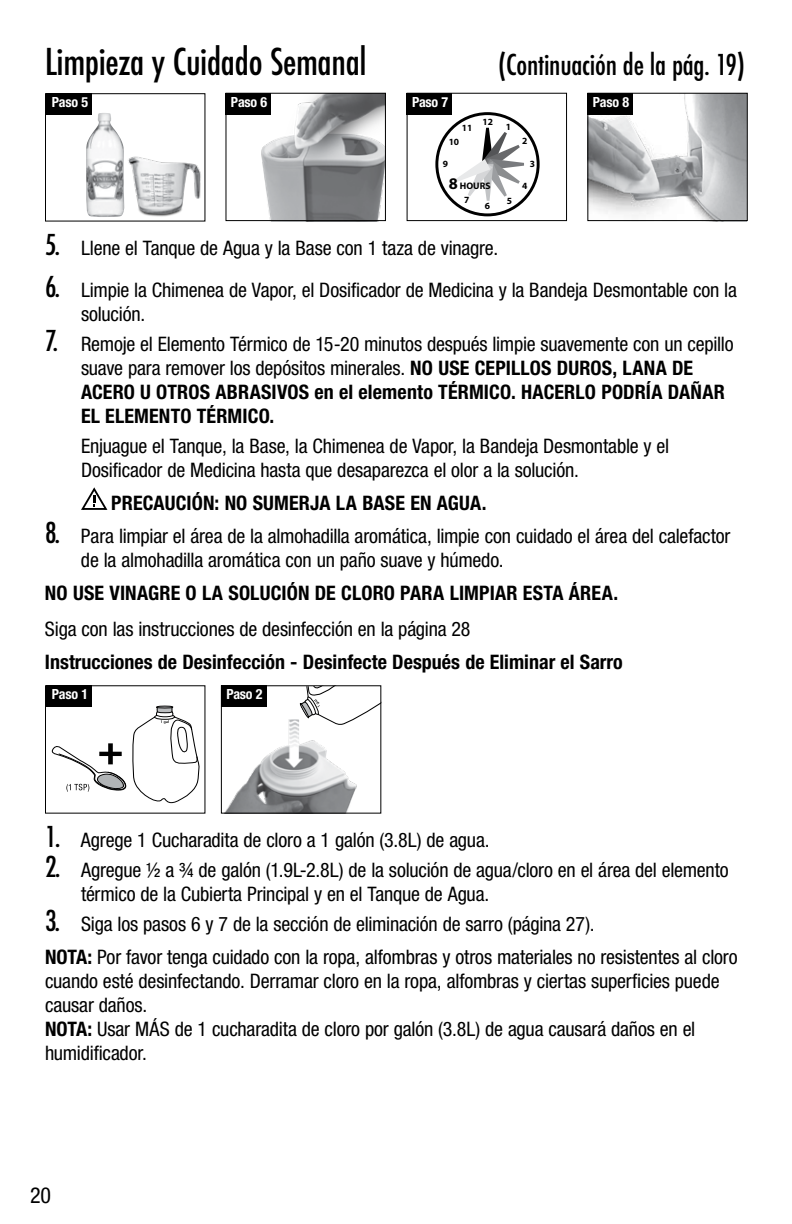
<style>
.page{position:relative;width:792px;height:1224px;background:#fff}
.page>*{position:absolute;margin:0;border:0;box-sizing:border-box;transform-origin:0 0}
.t1{font:500 condensed 36px "Futura";letter-spacing:-.01em;color:#000}
.t2{font:500 condensed 28px "Futura";letter-spacing:-.01em;color:#000}
.t3{font:condensed 22px "Helvetica Neue LT Std";color:#000}
.t4{font:condensed 20px/24px "Helvetica Neue LT Std";letter-spacing:-.01em;color:#000}
.t5{font:700 condensed 20px "Helvetica Neue LT Std";color:#000}
.t6{font:700 16.4px "Myriad Pro";color:#000}
.t7{font:700 condensed 14px "Helvetica Neue LT Std";letter-spacing:-.015em;color:#fff}
.t8{font:700 9.4px "Myriad Pro";color:#000}
.s1{font-family:"Futura";font-weight:500;font-size:28px}
.s2{font-weight:700}
</style>
<div class="page">
<svg style="left:81px;top:487px;width:26px;height:23px"></svg>
<img style="left:225px;top:720px;width:132px;height:92px">
<div style="left:221px;top:685px;width:160px;height:129px;border:1px solid #000"></div>
<div style="left:221px;top:685px;width:45px;height:22px;background:#000"></div>
<svg style="left:133px;top:705px;width:67px;height:98px"></svg>
<div style="left:108px;top:743px;width:5px;height:21px;background:#000"></div>
<svg style="left:51px;top:745px;width:75px;height:47px"></svg>
<div style="left:46px;top:685px;width:46px;height:22px;background:#000"></div>
<svg style="left:299px;top:685px;width:82px;height:46px"></svg>
<div style="left:407px;top:93px;width:160px;height:128px;border:1px solid #000"></div>
<img style="left:587px;top:95px;width:160px;height:127px">
<div style="left:587px;top:93px;width:161px;height:128px;border:1px solid #000"></div>
<img style="left:235px;top:95px;width:151px;height:127px">
<div style="left:435px;top:112px;width:105px;height:104px;border:3px solid #000;border-radius:50%"></div>
<svg style="left:454px;top:128px;width:70px;height:73px"></svg>
<div style="left:225px;top:93px;width:161px;height:128px;border:1px solid #000"></div>
<div style="left:45px;top:93px;width:160px;height:129px;border:1px solid #000"></div>
<img style="left:86px;top:113px;width:39px;height:104px">
<img style="left:125px;top:145px;width:81px;height:77px">
<div style="left:225px;top:93px;width:46px;height:22px;background:#000"></div>
<div style="left:46px;top:93px;width:46px;height:22px;background:#000"></div>
<div style="left:407px;top:93px;width:45px;height:22px;background:#000"></div>
<div style="left:587px;top:93px;width:46px;height:22px;background:#000"></div>
<h1 class="t1" style="left:45px;top:39px;width:323px">Limpieza y Cuidado Semanal</h1>
<h2 class="t2" style="left:498px;top:47px;width:248px">(Continuación de la pág. 19)</h2>
<p class="t7" style="left:52px;top:94px;width:38px">Paso 5</p>
<p class="t7" style="left:231px;top:94px;width:38px">Paso 6</p>
<p class="t7" style="left:412px;top:94px;width:38px">Paso 7</p>
<p class="t7" style="left:593px;top:94px;width:38px">Paso 8</p>
<p class="t8" style="left:462px;top:122px;width:12px">11</p>
<p class="t8" style="left:483px;top:116px;width:12px">12</p>
<p class="t8" style="left:506px;top:121px;width:7px">1</p>
<p class="t8" style="left:449px;top:135px;width:12px">10</p>
<p class="t8" style="left:522px;top:135px;width:7px">2</p>
<p class="t8" style="left:443px;top:158px;width:7px">9</p>
<p class="t8" style="left:530px;top:158px;width:7px">3</p>
<p class="t6" style="left:449px;top:173px;width:11px">8</p>
<p class="t8" style="left:460px;top:179px;width:32px">HOURS</p>
<p class="t8" style="left:522px;top:179px;width:7px">4</p>
<p class="t8" style="left:464px;top:194px;width:7px">7</p>
<p class="t8" style="left:485px;top:200px;width:7px">6</p>
<p class="t8" style="left:507px;top:195px;width:7px">5</p>
<p class="t4" style="left:45px;top:236px;width:455px"><span class="s1">5.</span> Llene el Tanque de Agua y la Base con 1 taza de vinagre.</p>
<p class="t4" style="left:81px;top:278px;width:658px;text-indent:-36px"><span class="s1">6.</span> Limpie la Chimenea de Vapor, el Dosificador de Medicina y la Bandeja Desmontable con la solución.</p>
<p class="t4" style="left:81px;top:332px;width:654px;text-indent:-36px"><span class="s1">7.</span> Remoje el Elemento Térmico de 15-20 minutos después limpie suavemente con un cepillo suave para remover los depósitos minerales. <span class="s2">NO USE CEPILLOS DUROS, LANA DE ACERO U OTROS ABRASIVOS en el elemento TÉRMICO. HACERLO PODRÍA DAÑAR EL ELEMENTO TÉRMICO.</span></p>
<p class="t4" style="left:81px;top:434px;width:590px">Enjuague el Tanque, la Base, la Chimenea de Vapor, la Bandeja Desmontable y el<br>Dosificador de Medicina hasta que desaparezca el olor a la solución.</p>
<p class="t5" style="left:111px;top:491px;width:377px">PRECAUCIÓN: NO SUMERJA LA BASE EN AGUA.</p>
<p class="t4" style="left:81px;top:524px;width:651px;text-indent:-36px"><span class="s1">8.</span> Para limpiar el área de la almohadilla aromática, limpie con cuidado el área del calefactor de la almohadilla aromática con un paño suave y húmedo.</p>
<p class="t5" style="left:45px;top:581px;width:575px">NO USE VINAGRE O LA SOLUCIÓN DE CLORO PARA LIMPIAR ESTA ÁREA.</p>
<p class="t4" style="left:45px;top:617px;width:427px">Siga con las instrucciones de desinfección en la página 28</p>
<p class="t5" style="left:45px;top:650px;width:579px">Instrucciones de Desinfección - Desinfecte Después de Eliminar el Sarro</p>
<p class="t7" style="left:52px;top:686px;width:38px">Paso 1</p>
<p class="t7" style="left:226px;top:686px;width:38px">Paso 2</p>
<p class="t4" style="left:45px;top:828px;width:446px"><span class="s1">1.</span> Agrege 1 Cucharadita de cloro a 1 galón (3.8L) de agua.</p>
<p class="t4" style="left:81px;top:858px;width:649px;text-indent:-36px"><span class="s1">2.</span> Agregue ½ a ¾ de galón (1.9L-2.8L) de la solución de agua/cloro en el área del elemento térmico de la Cubierta Principal y en el Tanque de Agua.</p>
<p class="t4" style="left:45px;top:908px;width:694px;line-height:33px"><span class="s1">3.</span> Siga los pasos 6 y 7 de la sección de eliminación de sarro (página 27).<br><span class="s2">NOTA:</span> Por favor tenga cuidado con la ropa, alfombras y otros materiales no resistentes al cloro</p>
<p class="t4" style="left:45px;top:969px;width:676px">cuando esté desinfectando. Derramar cloro en la ropa, alfombras y ciertas superficies puede causar daños.<br><span class="s2">NOTA:</span> Usar MÁS de 1 cucharadita de cloro por galón (3.8L) de agua causará daños en el humidificador.</p>
<p class="t3" style="left:30px;top:1182px;width:23px">20</p>
</div>
